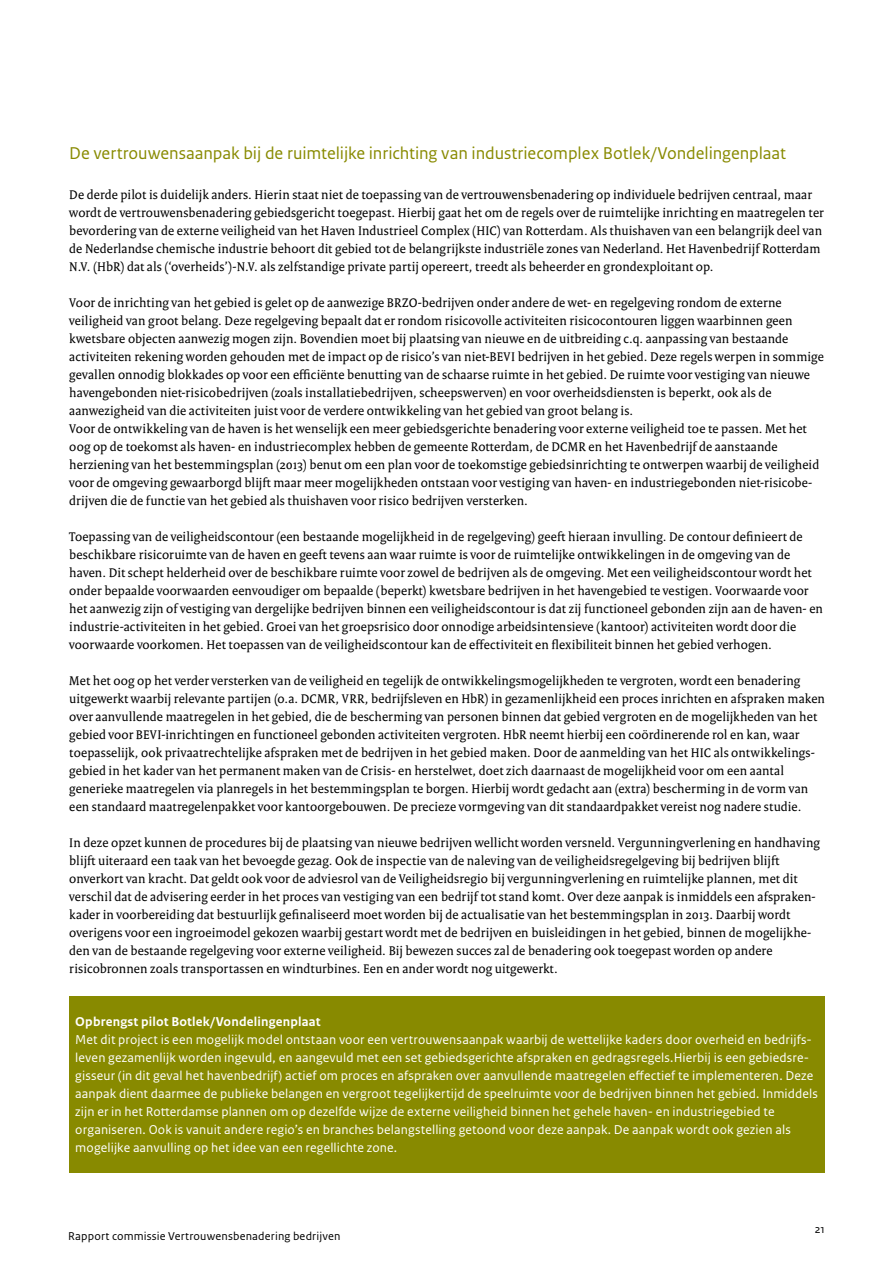
<style>
.page{position:relative;width:893px;height:1263px;background:#fff}
.page>*{position:absolute;margin:0;border:0;box-sizing:border-box;transform-origin:0 0}
.t1{font:18px "Rijksoverheid Sans Text";letter-spacing:-.005em;color:#888a00}
.t2{font:13.5px/18px "Rijksoverheid Serif";letter-spacing:.01em;color:#000}
.t3{font:13.5px/18px "Rijksoverheid Sans Text";letter-spacing:.01em;color:#fff}
.t4{font:700 13.5px "Rijksoverheid Sans Text";letter-spacing:.015em;color:#fff}
.t5{font:12px "Rijksoverheid Sans Text";letter-spacing:.015em;color:#000}
</style>
<div class="page">
<div style="left:69px;top:997px;width:756px;height:176px;background:#888a00"></div>
<h1 class="t1" style="left:69px;top:143px;width:718px">De vertrouwensaanpak bij de ruimtelijke inrichting van industriecomplex Botlek/Vondelingenplaat</h1>
<p class="t2" style="left:69px;top:185px;width:756px">De derde pilot is duidelijk anders. Hierin staat niet de toepassing van de vertrouwensbenadering op individuele bedrijven centraal, maar wordt de vertrouwensbenadering gebiedsgericht toegepast. Hierbij gaat het om de regels over de ruimtelijke inrichting en maatregelen ter bevordering van de externe veiligheid van het Haven Industrieel Complex (HIC) van Rotterdam. Als thuishaven van een belangrijk deel van de Nederlandse chemische industrie behoort dit gebied tot de belangrijkste industriële zones van Nederland. Het Havenbedrijf Rotterdam N.V. (HbR) dat als (‘overheids’)-N.V. als zelfstandige private partij opereert, treedt als beheerder en grondexploitant op.</p>
<p class="t2" style="left:69px;top:293px;width:756px">Voor de inrichting van het gebied is gelet op de aanwezige BRZO-bedrijven onder andere de wet- en regelgeving rondom de externe veiligheid van groot belang. Deze regelgeving bepaalt dat er rondom risicovolle activiteiten risicocontouren liggen waarbinnen geen kwetsbare objecten aanwezig mogen zijn. Bovendien moet bij plaatsing van nieuwe en de uitbreiding c.q. aanpassing van bestaande activiteiten rekening worden gehouden met de impact op de risico’s van niet-BEVI bedrijven in het gebied. Deze regels werpen in sommige gevallen onnodig blokkades op voor een efficiënte benutting van de schaarse ruimte in het gebied. De ruimte voor vestiging van nieuwe havengebonden niet-risicobedrijven (zoals installatiebedrijven, scheepswerven) en voor overheidsdiensten is beperkt, ook als de aanwezigheid van die activiteiten juist voor de verdere ontwikkeling van het gebied van groot belang is.<br>Voor de ontwikkeling van de haven is het wenselijk een meer gebiedsgerichte benadering voor externe veiligheid toe te passen. Met het oog op de toekomst als haven- en industriecomplex hebben de gemeente Rotterdam, de DCMR en het Havenbedrijf de aanstaande herziening van het bestemmingsplan (2013) benut om een plan voor de toekomstige gebiedsinrichting te ontwerpen waarbij de veiligheid voor de omgeving gewaarborgd blijft maar meer mogelijkheden ontstaan voor vestiging van haven- en industriegebonden niet-risicobe&shy;drijven die de functie van het gebied als thuishaven voor risico bedrijven versterken.</p>
<p class="t2" style="left:69px;top:527px;width:755px">Toepassing van de veiligheidscontour (een bestaande mogelijkheid in de regelgeving) geeft hieraan invulling. De contour definieert de beschikbare risicoruimte van de haven en geeft tevens aan waar ruimte is voor de ruimtelijke ontwikkelingen in de omgeving van de haven. Dit schept helderheid over de beschikbare ruimte voor zowel de bedrijven als de omgeving. Met een veiligheidscontour wordt het onder bepaalde voorwaarden eenvoudiger om bepaalde (beperkt) kwetsbare bedrijven in het havengebied te vestigen. Voorwaarde voor het aanwezig zijn of vestiging van dergelijke bedrijven binnen een veiligheidscontour is dat zij functioneel gebonden zijn aan de haven- en industrie-activiteiten in het gebied. Groei van het groepsrisico door onnodige arbeidsintensieve (kantoor) activiteiten wordt door die voorwaarde voorkomen. Het toepassen van de veiligheidscontour kan de effectiviteit en flexibiliteit binnen het gebied verhogen.</p>
<p class="t2" style="left:69px;top:671px;width:757px">Met het oog op het verder versterken van de veiligheid en tegelijk de ontwikkelingsmogelijkheden te vergroten, wordt een benadering uitgewerkt waarbij relevante partijen (o.a. DCMR, VRR, bedrijfsleven en HbR) in gezamenlijkheid een proces inrichten en afspraken maken over aanvullende maatregelen in het gebied, die de bescherming van personen binnen dat gebied vergroten en de mogelijkheden van het gebied voor BEVI-inrichtingen en functioneel gebonden activiteiten vergroten. HbR neemt hierbij een coördinerende rol en kan, waar toepasselijk, ook privaatrechtelijke afspraken met de bedrijven in het gebied maken. Door de aanmelding van het HIC als ontwikkelings&shy;gebied in het kader van het permanent maken van de Crisis- en herstelwet, doet zich daarnaast de mogelijkheid voor om een aantal generieke maatregelen via planregels in het bestemmingsplan te borgen. Hierbij wordt gedacht aan (extra) bescherming in de vorm van een standaard maatregelenpakket voor kantoorgebouwen. De precieze vormgeving van dit standaardpakket vereist nog nadere studie.</p>
<p class="t2" style="left:69px;top:833px;width:752px">In deze opzet kunnen de procedures bij de plaatsing van nieuwe bedrijven wellicht worden versneld. Vergunningverlening en handhaving blijft uiteraard een taak van het bevoegde gezag. Ook de inspectie van de naleving van de veiligheidsregelgeving bij bedrijven blijft onverkort van kracht. Dat geldt ook voor de adviesrol van de Veiligheidsregio bij vergunningverlening en ruimtelijke plannen, met dit verschil dat de advisering eerder in het proces van vestiging van een bedrijf tot stand komt. Over deze aanpak is inmiddels een afspraken&shy;kader in voorbereiding dat bestuurlijk gefinaliseerd moet worden bij de actualisatie van het bestemmingsplan in 2013. Daarbij wordt overigens voor een ingroeimodel gekozen waarbij gestart wordt met de bedrijven en buisleidingen in het gebied, binnen de mogelijkhe&shy;den van de bestaande regelgeving voor externe veiligheid. Bij bewezen succes zal de benadering ook toegepast worden op andere risicobronnen zoals transportassen en windturbines. Een en ander wordt nog uitgewerkt.</p>
<p class="t4" style="left:75px;top:1014px;width:247px">Opbrengst pilot Botlek/Vondelingenplaat</p>
<p class="t3" style="left:75px;top:1031px;width:744px">Met dit project is een mogelijk model ontstaan voor een vertrouwensaanpak waarbij de wettelijke kaders door overheid en bedrijfs&shy;leven gezamenlijk worden ingevuld, en aangevuld met een set gebiedsgerichte afspraken en gedragsregels.Hierbij is een gebiedsre&shy;gisseur (in dit geval het havenbedrijf) actief om proces en afspraken over aanvullende maatregelen effectief te implementeren. Deze aanpak dient daarmee de publieke belangen en vergroot tegelijkertijd de speelruimte voor de bedrijven binnen het gebied. Inmiddels zijn er in het Rotterdamse plannen om op dezelfde wijze de externe veiligheid binnen het gehele haven- en industriegebied te organiseren. Ook is vanuit andere regio’s en branches belangstelling getoond voor deze aanpak. De aanpak wordt ook gezien als mogelijke aanvulling op het idee van een regellichte zone.</p>
<p class="t5" style="left:68px;top:1229px;width:274px">Rapport commissie Vertrouwensbenadering bedrijven</p>
<p class="t5" style="left:815px;top:1222px;width:12px">21</p>
</div>
